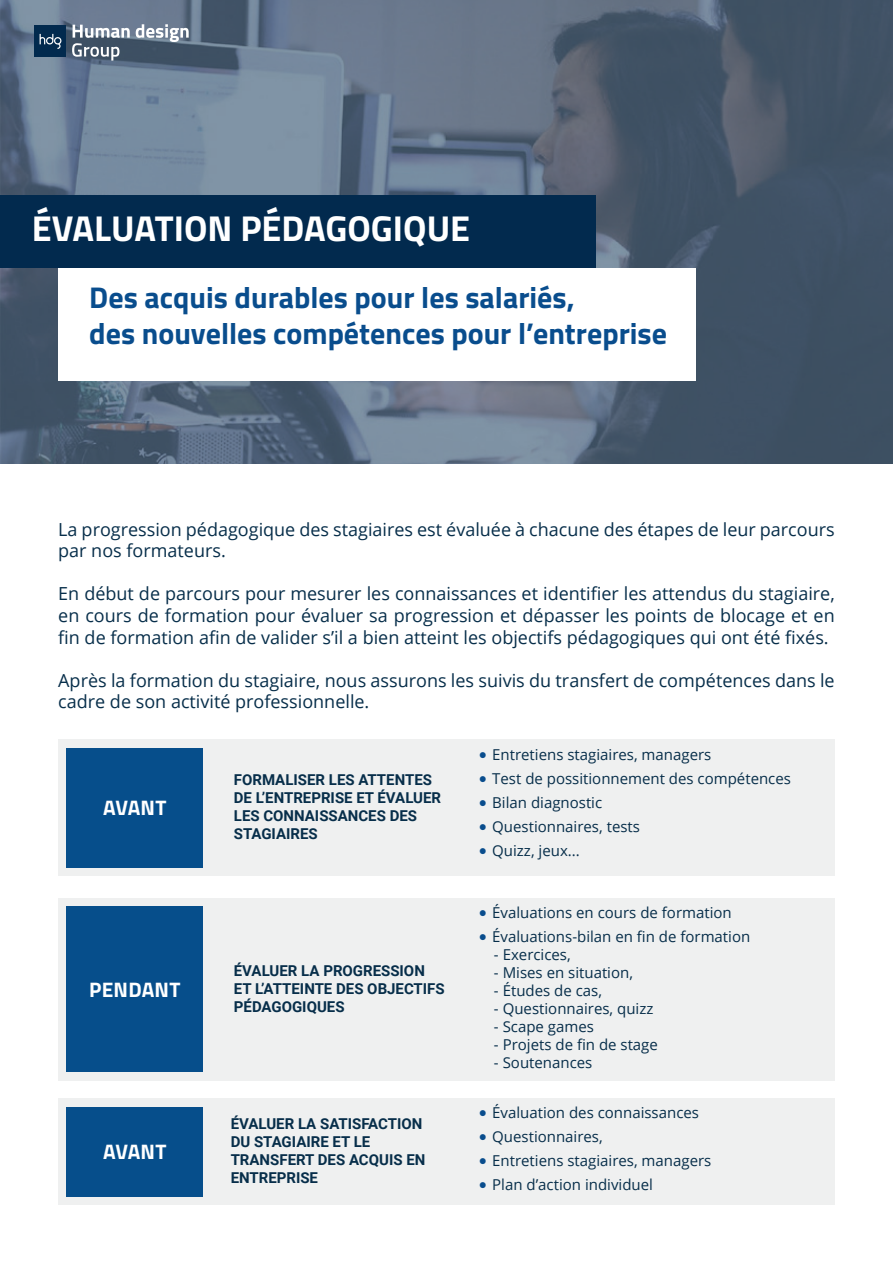
<style>
.page{position:relative;width:893px;height:1263px;background:#fff}
.page>*{position:absolute;margin:0;border:0;box-sizing:border-box;transform-origin:0 0}
.t1{font:700 36px "Titillium";color:#fff}
.t2{font:700 30px "Titillium";color:#094d8d}
.t3{font:700 21px "Titillium";letter-spacing:.01em;color:#fff}
.t4{font:18px/21.6px "Open Sans";color:#072e4a}
.t5{font:15px "Open Sans";color:#072e4a}
.t6{font:700 15px/18px "Roboto";color:#072e4a}
.s1{font-family:"Minion Pro";font-size:22.5px;color:#094d8d}
</style>
<div class="page">
<img style="left:0;top:0;width:893px;height:463px">
<div style="left:34px;top:25px;width:32px;height:32px;background:#022a4e"></div>
<svg style="left:136px;top:24px;width:53px;height:18px"></svg>
<svg style="left:72px;top:25px;width:58px;height:36px"></svg>
<svg style="left:40px;top:34px;width:21px;height:15px"></svg>
<div style="left:0;top:196px;width:595px;height:72px;background:#022a4e"></div>
<div style="left:58px;top:268px;width:638px;height:113px;background:#fff"></div>
<div style="left:58px;top:740px;width:777px;height:136px;background:#eff0f0"></div>
<div style="left:58px;top:1098px;width:777px;height:107px;background:#eff0f0"></div>
<div style="left:58px;top:898px;width:777px;height:182px;background:#eff0f0"></div>
<div style="left:67px;top:748px;width:136px;height:119px;background:#064e8b"></div>
<div style="left:67px;top:1107px;width:136px;height:89px;background:#064e8b"></div>
<div style="left:67px;top:906px;width:136px;height:166px;background:#064e8b"></div>
<p class="t1" style="left:32px;top:201px;width:440px">ÉVALUATION PÉDAGOGIQUE</p>
<p class="t2" style="left:89px;top:275px;width:487px">Des acquis durables pour les salariés,</p>
<p class="t2" style="left:89px;top:311px;width:579px">des nouvelles compétences pour l’entreprise</p>
<p class="t4" style="left:58px;top:518px;width:778px">La progression pédagogique des stagiaires est évaluée à chacune des étapes de leur parcours par nos formateurs.</p>
<p class="t4" style="left:58px;top:582px;width:778px;text-align:justify">En début de parcours pour mesurer les connaissances et identifier les attendus du stagiaire, en cours de formation pour évaluer sa progression et dépasser les points de blocage et en fin de formation afin de valider s’il a bien atteint les objectifs pédagogiques qui ont été fixés.</p>
<p class="t4" style="left:58px;top:669px;width:778px">Après la formation du stagiaire, nous assurons les suivis du transfert de compétences dans le cadre de son activité professionnelle.</p>
<p class="t3" style="left:103px;top:792px;width:65px">AVANT</p>
<p class="t3" style="left:89px;top:973px;width:93px">PENDANT</p>
<p class="t3" style="left:103px;top:1135px;width:65px">AVANT</p>
<p class="t6" style="left:234px;top:770px;width:209px">FORMALISER LES ATTENTES<br>DE L’ENTREPRISE ET ÉVALUER<br>LES CONNAISSANCES DES<br>STAGIAIRES</p>
<p class="t6" style="left:234px;top:961px;width:212px">ÉVALUER LA PROGRESSION<br>ET L’ATTEINTE DES OBJECTIFS<br>PÉDAGOGIQUES</p>
<p class="t6" style="left:231px;top:1114px;width:193px">ÉVALUER LA SATISFACTION</p>
<p class="t6" style="left:231px;top:1132px;width:196px">DU STAGIAIRE ET LE<br>TRANSFERT DES ACQUIS EN<br>ENTREPRISE</p>
<p class="t5" style="left:478px;top:744px;width:234px"><span class="s1">•</span> Entretiens stagiaires, managers</p>
<p class="t5" style="left:478px;top:768px;width:314px"><span class="s1">•</span> Test de possitionnement des compétences</p>
<p class="t5" style="left:478px;top:792px;width:125px"><span class="s1">•</span> Bilan diagnostic</p>
<p class="t5" style="left:478px;top:816px;width:163px"><span class="s1">•</span> Questionnaires, tests</p>
<p class="t5" style="left:478px;top:840px;width:103px"><span class="s1">•</span> Quizz, jeux...</p>
<p class="t5" style="left:478px;top:902px;width:255px"><span class="s1">•</span> Évaluations en cours de formation</p>
<p class="t5" style="left:478px;top:926px;width:273px"><span class="s1">•</span> Évaluations-bilan en fin de formation</p>
<p class="t5" style="left:494px;top:944px;width:78px">- Exercices,</p>
<p class="t5" style="left:494px;top:962px;width:141px">- Mises en situation,</p>
<p class="t5" style="left:494px;top:980px;width:110px">- Études de cas,</p>
<p class="t5" style="left:494px;top:998px;width:161px">- Questionnaires, quizz</p>
<p class="t5" style="left:494px;top:1016px;width:102px">- Scape games</p>
<p class="t5" style="left:494px;top:1034px;width:165px">- Projets de fin de stage</p>
<p class="t5" style="left:494px;top:1052px;width:100px">- Soutenances</p>
<p class="t5" style="left:478px;top:1103px;width:222px"><span class="s1">•</span> Évaluation des connaissances</p>
<p class="t5" style="left:478px;top:1127px;width:126px"><span class="s1">•</span> Questionnaires,</p>
<p class="t5" style="left:478px;top:1151px;width:234px"><span class="s1">•</span> Entretiens stagiaires, managers</p>
<p class="t5" style="left:478px;top:1175px;width:176px"><span class="s1">•</span> Plan d’action individuel</p>
</div>
